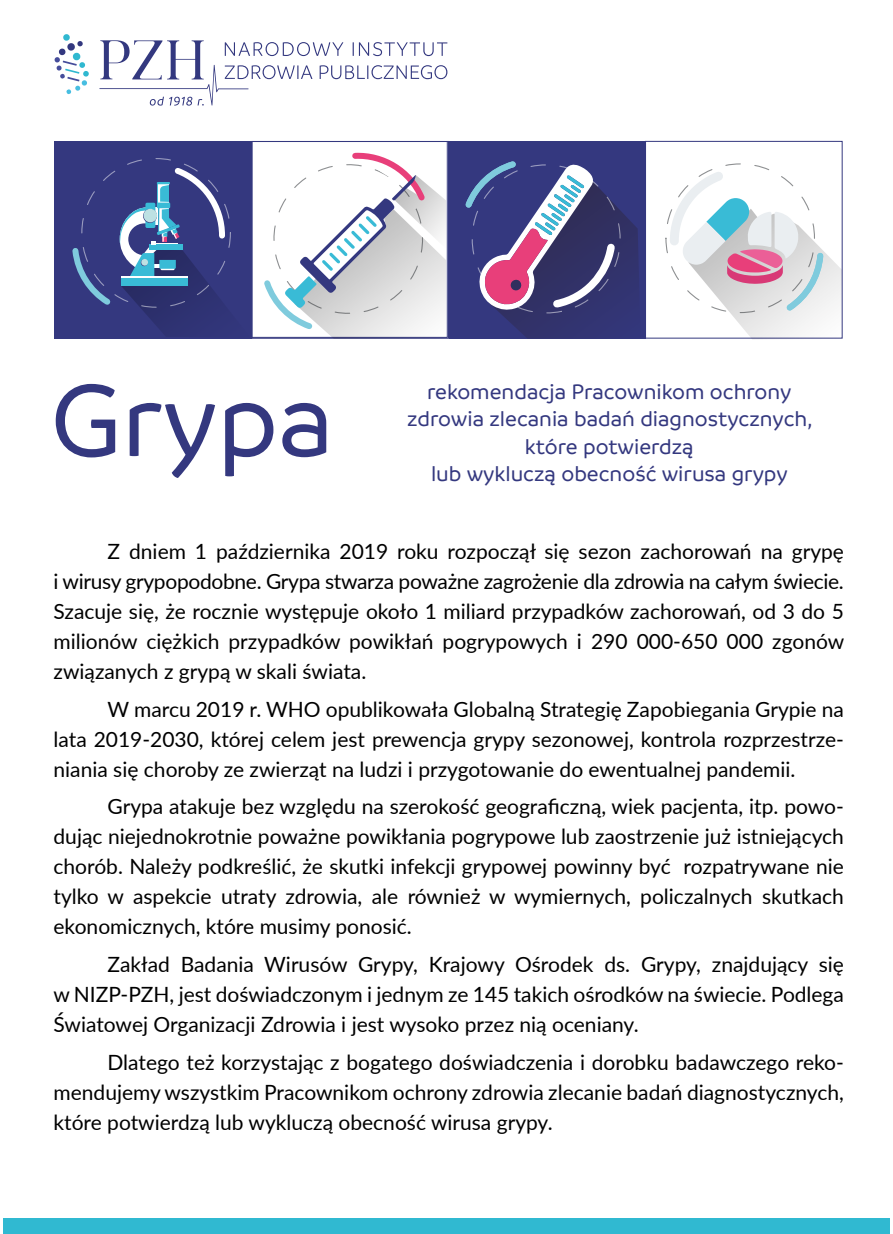
<style>
.page{position:relative;width:893px;height:1234px;background:#fff}
.page>*{position:absolute;margin:0;border:0;box-sizing:border-box;transform-origin:0 0}
.t1{font:500 108.75px "Branding";color:#34387f}
.t2{font:500 22.5px/27px "Branding";color:#34387f;text-align:center}
.t3{font:21px/30px "Lato";color:#000;text-align:justify}
</style>
<div class="page">
<div style="left:3px;top:1217px;width:887px;height:16px;background:#30b9d1"></div>
<svg style="left:54px;top:34px;width:35px;height:60px"></svg>
<svg style="left:99px;top:40px;width:348px;height:66px"></svg>
<div style="left:449px;top:141px;width:196px;height:198px;background:#34387f"></div>
<div style="left:645px;top:141px;width:197px;height:197px;border:1px solid #34387f"></div>
<div style="left:54px;top:141px;width:198px;height:198px;background:#34387f"></div>
<div style="left:252px;top:141px;width:197px;height:197px;border:1px solid #34387f"></div>
<svg style="left:665px;top:164px;width:177px;height:175px"></svg>
<svg style="left:260px;top:152px;width:186px;height:187px"></svg>
<svg style="left:465px;top:161px;width:174px;height:177px"></svg>
<svg style="left:72px;top:163px;width:159px;height:173px"></svg>
<h1 class="t1" style="left:50px;top:363px;width:284px">Grypa</h1>
<p class="t2" style="left:407px;top:378px;width:407px">rekomendacja Pracownikom ochrony zdrowia zlecania badań diagnostycznych, które potwierdzą</p>
<p class="t2" style="left:431px;top:459px;width:358px">lub wykluczą obecność wirusa grypy</p>
<p class="t3" style="left:54px;top:535px;width:792px;text-indent:54px">Z dniem 1 października 2019 roku rozpoczął się sezon zachorowań na grypę i wirusy grypopodobne. Grypa stwarza poważne zagrożenie dla zdrowia na całym świecie.<br>Szacuje się, że rocznie występuje około 1 miliard przypadków zachorowań, od 3 do 5 milionów ciężkich przypadków powikłań pogrypowych i 290 000-650 000 zgonów związanych z grypą w skali świata.</p>
<p class="t3" style="left:54px;top:693px;width:792px;text-indent:54px">W marcu 2019 r. WHO opublikowała Globalną Strategię Zapobiegania Grypie na lata 2019-2030, której celem jest prewencja grypy sezonowej, kontrola rozprzestrze&shy;niania się choroby ze zwierząt na ludzi i przygotowanie do ewentualnej pandemii.</p>
<p class="t3" style="left:54px;top:790px;width:792px;text-indent:54px">Grypa atakuje bez względu na szerokość geograficzną, wiek pacjenta, itp. powo&shy;dując niejednokrotnie poważne powikłania pogrypowe lub zaostrzenie już istniejących chorób. Należy podkreślić, że skutki infekcji grypowej powinny być rozpatrywane nie tylko w aspekcie utraty zdrowia, ale również w wymiernych, policzalnych skutkach ekonomicznych, które musimy ponosić.</p>
<p class="t3" style="left:54px;top:948px;width:792px;text-indent:54px">Zakład Badania Wirusów Grypy, Krajowy Ośrodek ds. Grypy, znajdujący się w NIZP-PZH, jest doświadczonym i jednym ze 145 takich ośrodków na świecie. Podlega Światowej Organizacji Zdrowia i jest wysoko przez nią oceniany.</p>
<p class="t3" style="left:54px;top:1045px;width:792px;text-indent:54px">Dlatego też korzystając z bogatego doświadczenia i dorobku badawczego reko&shy;mendujemy wszystkim Pracownikom ochrony zdrowia zlecanie badań diagnostycznych, które potwierdzą lub wykluczą obecność wirusa grypy.</p>
</div>
